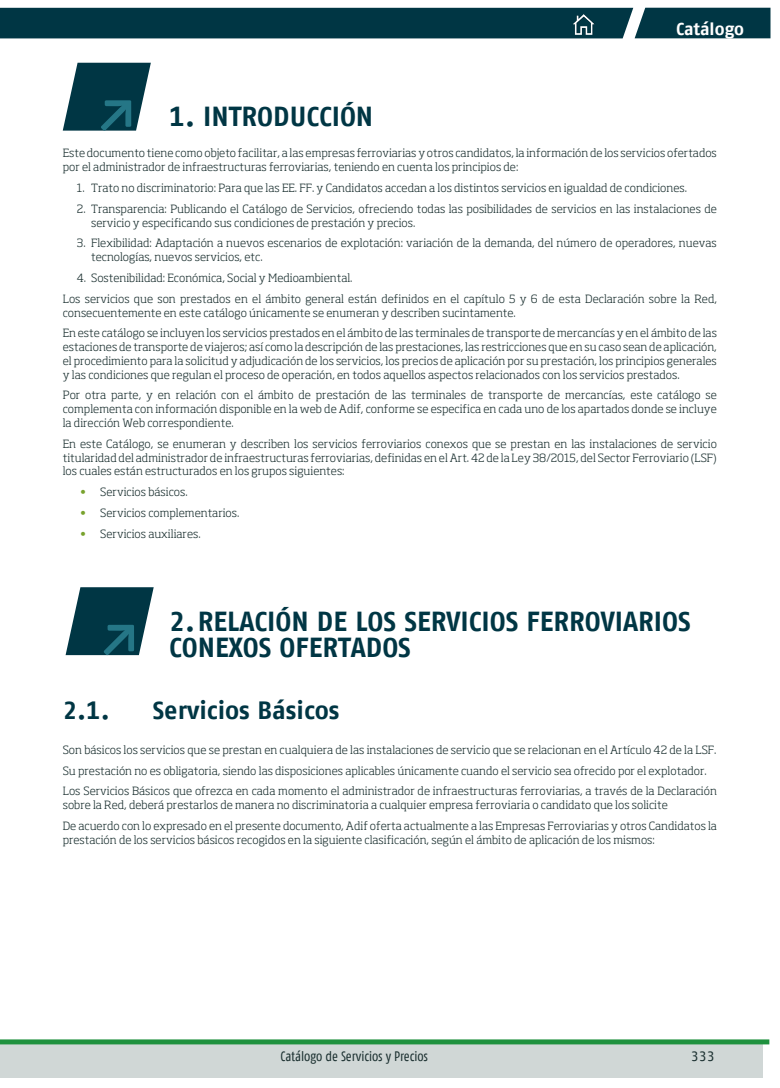
<style>
.page{position:relative;width:780px;height:1088px;background:#fff}
.page>*{position:absolute;margin:0;border:0;box-sizing:border-box;transform-origin:0 0}
.Título_1{font:700 27.5px/26.2px "Adif Fago No";color:#003644}
.TITULO_2{font:700 25px "Adif Fago No";color:#003644}
.t1{font:700 17.5px "Adif Fago No";letter-spacing:-.005em;color:#fff}
.t2{font:13.75px "Adif Fago Co";color:#1b3030}
.t3{font:13.75px "Adif Fago No";color:#1b3030}
.GENERAL{font:300 11.25px/13.8px "Soho Std";color:#1b3030}
.s1{font-weight:400;color:#78a22d}
</style>
<div class="page">
<div style="left:0;top:1044px;width:762px;height:33px;background:#d0d7d6"></div>
<div style="left:0;top:1039px;width:769px;height:5px;background:#1f913e"></div>
<div style="left:0;top:8px;width:770px;height:30px;background:#003644"></div>
<img style="left:573px;top:14px;width:21px;height:21px">
<svg style="left:63px;top:63px;width:88px;height:68px"></svg>
<svg style="left:66px;top:587px;width:88px;height:68px"></svg>
<h3 class="t1" style="left:676px;top:19px;width:70px">Catálogo2</h3>
<p class="Título_1" style="left:169px;top:103px;width:206px">1. INTRODUCCIÓN</p>
<p class="GENERAL" style="left:63px;top:146px;width:655px">Este documento tiene como objeto facilitar, a las empresas ferroviarias y otros candidatos, la información de los servicios ofertados por el administrador de infraestructuras ferroviarias, teniendo en cuenta los principios de:</p>
<p class="GENERAL" style="left:77px;top:181px;width:611px">1. Trato no discriminatorio: Para que las EE. FF. y Candidatos accedan a los distintos servicios en igualdad de condiciones.</p>
<p class="GENERAL" style="left:91px;top:202px;width:627px;text-indent:-14px">2. Transparencia: Publicando el Catálogo de Servicios, ofreciendo todas las posibilidades de servicios en las instalaciones de servicio y especificando sus condiciones de prestación y precios.</p>
<p class="GENERAL" style="left:91px;top:236px;width:627px;text-indent:-14px">3. Flexibilidad: Adaptación a nuevos escenarios de explotación: variación de la demanda, del número de operadores, nuevas tecnologías, nuevos servicios, etc.</p>
<p class="GENERAL" style="left:77px;top:271px;width:277px">4. Sostenibilidad: Económica, Social y Medioambiental.</p>
<p class="GENERAL" style="left:63px;top:292px;width:655px">Los servicios que son prestados en el ámbito general están definidos en el capítulo 5 y 6 de esta Declaración sobre la Red, consecuentemente en este catálogo únicamente se enumeran y describen sucintamente.</p>
<p class="GENERAL" style="left:63px;top:326px;width:655px;text-align:justify">En este catálogo se incluyen los servicios prestados en el ámbito de las terminales de transporte de mercancías y en el ámbito de las estaciones de transporte de viajeros; así como la descripción de las prestaciones, las restricciones que en su caso sean de aplicación, el procedimiento para la solicitud y adjudicación de los servicios, los precios de aplicación por su prestación, los principios generales y las condiciones que regulan el proceso de operación, en todos aquellos aspectos relacionados con los servicios prestados.</p>
<p class="GENERAL" style="left:63px;top:388px;width:655px;text-align:justify">Por otra parte, y en relación con el ámbito de prestación de las terminales de transporte de mercancías, este catálogo se complementa con información disponible en la web de Adif, conforme se especifica en cada uno de los apartados donde se incluye la dirección Web correspondiente.</p>
<p class="GENERAL" style="left:63px;top:437px;width:655px;text-align:justify">En este Catálogo, se enumeran y describen los servicios ferroviarios conexos que se prestan en las instalaciones de servicio titularidad del administrador de infraestructuras ferroviarias, definidas en el Art. 42 de la Ley 38/2015, del Sector Ferroviario (LSF) los cuales están estructurados en los grupos siguientes:</p>
<p class="GENERAL" style="left:80px;top:485px;width:109px"><span class="s1">•</span> Servicios básicos.</p>
<p class="GENERAL" style="left:80px;top:506px;width:161px"><span class="s1">•</span> Servicios complementarios.</p>
<p class="GENERAL" style="left:80px;top:527px;width:122px"><span class="s1">•</span> Servicios auxiliares.</p>
<p class="Título_1" style="left:169px;top:607px;width:523px">2.RELACIÓN DE LOS SERVICIOS FERROVIARIOS<br>CONEXOS OFERTADOS</p>
<p class="TITULO_2" style="left:63px;top:695px;width:49px">2.1.</p>
<p class="TITULO_2" style="left:153px;top:695px;width:188px">Servicios Básicos</p>
<p class="GENERAL" style="left:63px;top:742px;width:655px">Son básicos los servicios que se prestan en cualquiera de las instalaciones de servicio que se relacionan en el Artículo 42 de la LSF.</p>
<p class="GENERAL" style="left:63px;top:763px;width:645px">Su prestación no es obligatoria, siendo las disposiciones aplicables únicamente cuando el servicio sea ofrecido por el explotador.</p>
<p class="GENERAL" style="left:63px;top:784px;width:655px">Los Servicios Básicos que ofrezca en cada momento el administrador de infraestructuras ferroviarias, a través de la Declaración sobre la Red, deberá prestarlos de manera no discriminatoria a cualquier empresa ferroviaria o candidato que los solicite</p>
<p class="GENERAL" style="left:63px;top:819px;width:655px">De acuerdo con lo expresado en el presente documento, Adif oferta actualmente a las Empresas Ferroviarias y otros Candidatos la prestación de los servicios básicos recogidos en la siguiente clasificación, según el ámbito de aplicación de los mismos:</p>
<p class="t2" style="left:280px;top:1048px;width:149px">Catálogo de Servicios y Precios</p>
<p class="t3" style="left:690px;top:1048px;width:25px">333</p>
</div>
